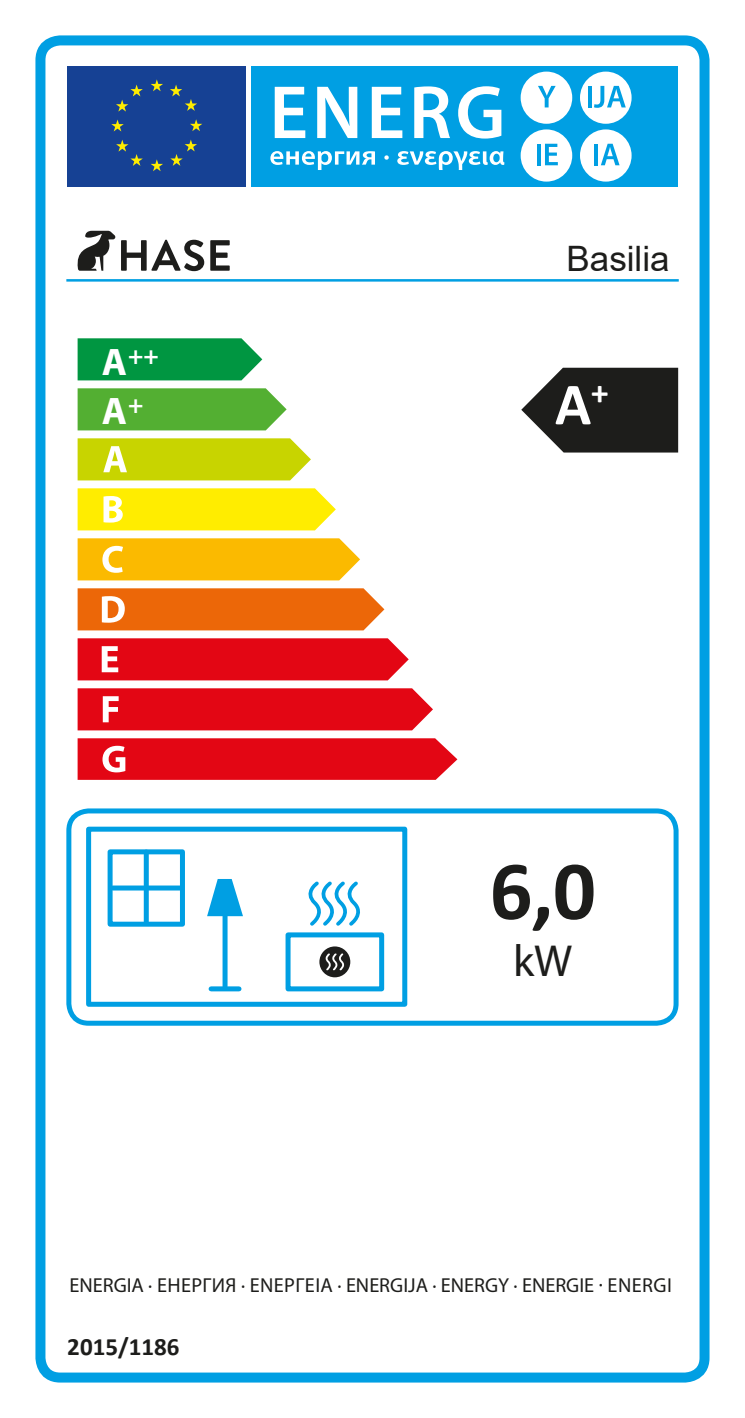
<style>
.page{position:relative;width:745px;height:1418px;background:#fff}
.page>*{position:absolute;margin:0;border:0;box-sizing:border-box;transform-origin:0 0}
.t1{font:700 84.5px "Calibri";color:#1d1d1b}
.t2{font:700 60px "Calibri";color:#fff}
.t3{font:45px "Myriad Pro";color:#1d1d1b}
.t4{font:700 38.5px "Myriad Pro";color:#fff}
.t5{font:35px "Arial";color:#1d1d1b}
.t6{font:700 25.75px "Myriad Pro";color:#fff}
.t7{font:700 25px "Calibri";color:#1d1d1b}
.t8{font:20.25px "Myriad Pro";letter-spacing:.005em;color:#1d1d1b}
.s1{font-size:38.5px}
</style>
<div class="page">
<div style="left:78px;top:388px;width:208px;height:42px;background:#53af32"></div>
<svg style="left:78px;top:338px;width:184px;height:42px;background:#0f9c4c"></svg>
<svg style="left:78px;top:438px;width:233px;height:42px;background:#ccd715"></svg>
<svg style="left:78px;top:488px;width:257px;height:42px;background:#ffee13"></svg>
<svg style="left:78px;top:538px;width:282px;height:42px;background:#fbbe10"></svg>
<svg style="left:78px;top:588px;width:306px;height:42px;background:#ed7118"></svg>
<svg style="left:78px;top:638px;width:330px;height:42px;background:#e41321"></svg>
<svg style="left:78px;top:688px;width:354px;height:42px;background:#e4111f"></svg>
<svg style="left:78px;top:738px;width:379px;height:41px;background:#e41321"></svg>
<div style="left:67px;top:66px;width:178px;height:120px;background:#164194"></div>
<div style="left:251px;top:66px;width:426px;height:120px;background:#009fe3"></div>
<svg style="left:170px;top:85px;width:27px;height:26px"></svg>
<svg style="left:151px;top:79px;width:12px;height:12px"></svg>
<svg style="left:116px;top:85px;width:27px;height:27px"></svg>
<svg style="left:111px;top:120px;width:13px;height:11px"></svg>
<svg style="left:116px;top:140px;width:27px;height:26px"></svg>
<svg style="left:151px;top:159px;width:12px;height:12px"></svg>
<svg style="left:170px;top:140px;width:27px;height:26px"></svg>
<svg style="left:190px;top:119px;width:12px;height:12px"></svg>
<svg style="left:274px;top:87px;width:31px;height:51px"></svg>
<svg style="left:317px;top:87px;width:40px;height:51px"></svg>
<svg style="left:371px;top:87px;width:31px;height:51px"></svg>
<svg style="left:414px;top:86px;width:36px;height:52px"></svg>
<svg style="left:458px;top:86px;width:43px;height:53px"></svg>
<svg style="left:270px;top:151px;width:105px;height:19px"></svg>
<svg style="left:384px;top:155px;width:4px;height:5px"></svg>
<svg style="left:397px;top:151px;width:107px;height:19px"></svg>
<div style="left:520px;top:72px;width:52px;height:52px;background:#fff;border-radius:50%"></div>
<svg style="left:538px;top:86px;width:17px;height:21px"></svg>
<div style="left:579px;top:72px;width:52px;height:52px;background:#fff;border-radius:50%"></div>
<div style="left:520px;top:129px;width:52px;height:53px;background:#fff;border-radius:50%"></div>
<svg style="left:537px;top:144px;width:3px;height:21px"></svg>
<svg style="left:545px;top:144px;width:12px;height:21px"></svg>
<div style="left:579px;top:129px;width:52px;height:53px;background:#fff;border-radius:50%"></div>
<svg style="left:588px;top:86px;width:3px;height:21px"></svg>
<svg style="left:594px;top:86px;width:31px;height:22px"></svg>
<svg style="left:594px;top:144px;width:3px;height:21px"></svg>
<svg style="left:601px;top:144px;width:18px;height:21px"></svg>
<hr style="left:66px;top:279px;width:612px;height:2px;background:#009fe3">
<div style="left:35px;top:35px;width:674px;height:1347px;border:10px solid #009fe3;border-radius:20px"></div>
<div style="left:66px;top:808px;width:612px;height:217px;border:5px solid #009fe3;border-radius:20px"></div>
<div style="left:107px;top:849px;width:78px;height:77px;border:5px solid #009fe3"></div>
<div style="left:144px;top:852px;width:5px;height:70px;background:#009fe3"></div>
<div style="left:113px;top:885px;width:67px;height:5px;background:#009fe3"></div>
<div style="left:211px;top:986px;width:28px;height:5px;background:#009fe3"></div>
<div style="left:222px;top:916px;width:5px;height:70px;background:#009fe3"></div>
<svg style="left:207px;top:879px;width:36px;height:37px"></svg>
<div style="left:285px;top:932px;width:99px;height:59px;border:5px solid #009fe3"></div>
<div style="left:86px;top:826px;width:321px;height:180px;border:5px solid #009fe3"></div>
<svg style="left:308px;top:881px;width:52px;height:45px"></svg>
<div style="left:319px;top:946px;width:31px;height:31px;background:#1d1d1b;border-radius:50%"></div>
<svg style="left:325px;top:952px;width:23px;height:19px"></svg>
<svg style="left:121px;top:240px;width:83px;height:31px"></svg>
<svg style="left:210px;top:240px;width:19px;height:31px"></svg>
<svg style="left:77px;top:231px;width:38px;height:40px"></svg>
<svg style="left:521px;top:368px;width:156px;height:84px;background:#3d3d3b"></svg>
<h3 class="t5" style="left:566px;top:234px;width:105px">Basilia</h3>
<p class="t6" style="left:102px;top:338px;width:58px"><span class="s1">A</span>++</p>
<h3 class="t4" style="left:102px;top:386px;width:43px">A<sup>+</sup></h3>
<h3 class="t4" style="left:555px;top:386px;width:43px">A<sup>+</sup></h3>
<h2 class="t2" style="left:554px;top:366px;width:55px">A<sup>+</sup></h2>
<h1 class="t1" style="left:489px;top:836px;width:108px">6,0</h1>
<h3 class="t3" style="left:513px;top:933px;width:61px">kW</h3>
<p class="t8" style="left:69px;top:1272px;width:603px">ENERGIA · ЕНЕРГИЯ · ΕΝΕΡΓΕΙΑ · ENERGIJA · ENERGY · ENERGIE · ENERGI</p>
<p class="t7" style="left:67px;top:1330px;width:114px">2015/1186</p>
</div>
